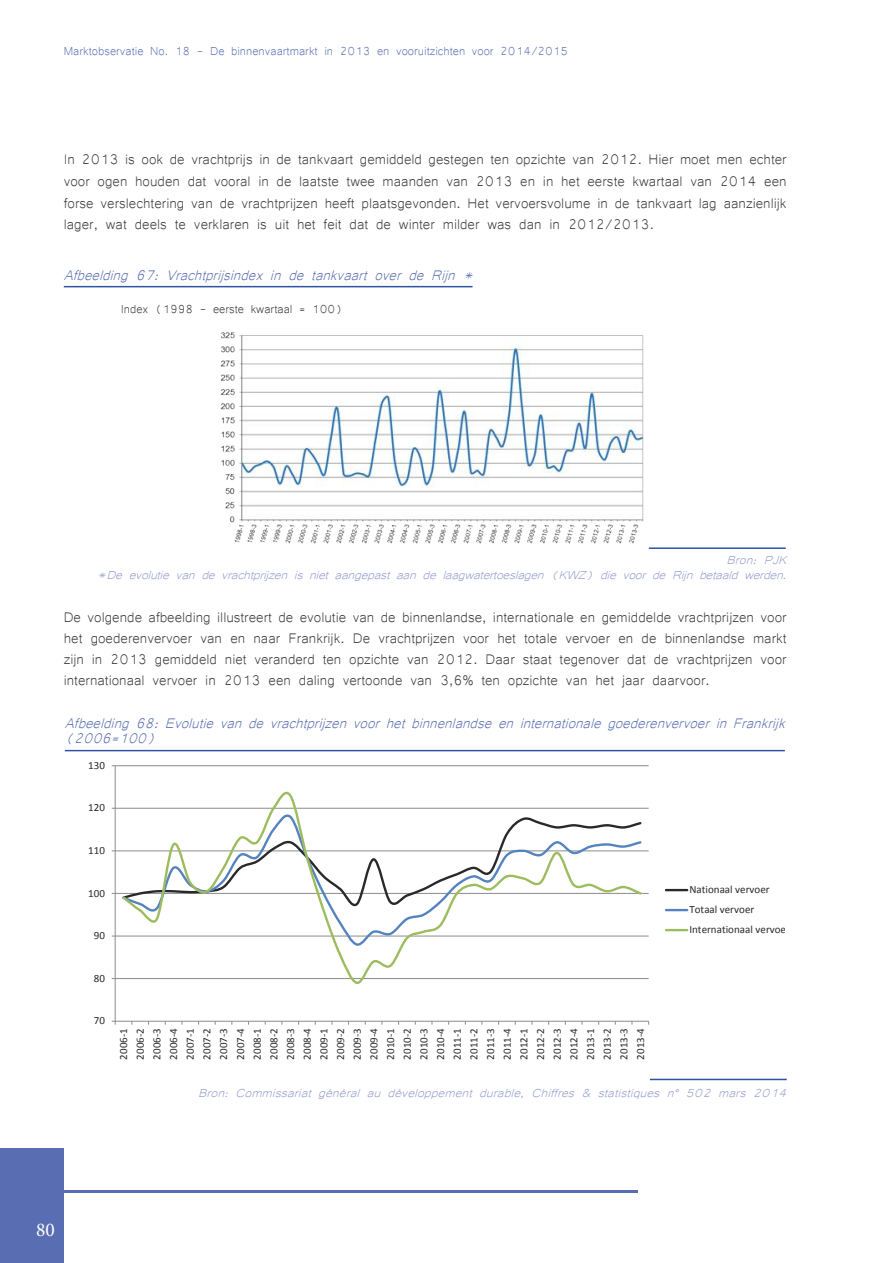
<style>
.page{position:relative;width:893px;height:1263px;background:#fff}
.page>*{position:absolute;margin:0;border:0;box-sizing:border-box;transform-origin:0 0}
.t1{font:19.5px "Minion Pro";color:#fff}
.t2{font:18px/21.6px "Microsoft Yi Baiti";color:#373535;text-align:justify}
.t3{font:italic 18px/15px "Microsoft Yi Baiti";color:#586db2}
.t4{font:italic 15px/15px "Microsoft Yi Baiti";color:#949cce;text-align:right;scale:1.1 1}
.t5{font:15px "Microsoft Yi Baiti";color:#586db2}
.t6{font:15px "Microsoft Yi Baiti";color:#373535}
.t7{font:10.95px/16.6px "Calibri";color:#292929;text-align:justify}
</style>
<div class="page">
<div style="left:0;top:1148px;width:64px;height:115px;background:#586db2"></div>
<hr style="left:0;top:1191px;width:638px;height:2px;background:#586db2">
<hr style="left:650px;top:1079px;width:137px;height:1px;background:#2d54a2">
<hr style="left:115px;top:978px;width:534px;height:1px;background:#8a8b8c">
<hr style="left:115px;top:936px;width:534px;height:1px;background:#8a8b8c">
<hr style="left:115px;top:893px;width:534px;height:1px;background:#8a8b8c">
<hr style="left:115px;top:850px;width:534px;height:1px;background:#8a8b8c">
<hr style="left:115px;top:808px;width:534px;height:1px;background:#8a8b8c">
<hr style="left:115px;top:765px;width:534px;height:1px;background:#8a8b8c">
<hr style="left:115px;top:766px;width:1px;height:255px;background:#8a8b8c">
<hr style="left:115px;top:1021px;width:534px;height:1px;background:#8a8b8c">
<svg style="left:120px;top:791px;width:523px;height:194px"></svg>
<hr style="left:666px;top:889px;width:21px;height:2px;background:#292929">
<hr style="left:666px;top:909px;width:21px;height:2px;background:#5483bf">
<hr style="left:666px;top:929px;width:21px;height:2px;background:#9cbc5d">
<hr style="left:65px;top:750px;width:720px;height:1px;background:#2d54a2">
<hr style="left:649px;top:547px;width:137px;height:2px;background:#2d54a2">
<img style="left:220px;top:332px;width:424px;height:212px">
<hr style="left:64px;top:286px;width:408px;height:1px;background:#2d54a2">
<p class="t5" style="left:64px;top:43px;width:506px">Marktobservatie No. 18 - De binnenvaartmarkt in 2013 en vooruitzichten voor 2014/2015</p>
<p class="t2" style="left:64px;top:147px;width:724px">In 2013 is ook de vrachtprijs in de tankvaart gemiddeld gestegen ten opzichte van 2012. Hier moet men echter voor ogen houden dat vooral in de laatste twee maanden van 2013 en in het eerste kwartaal van 2014 een forse verslechtering van de vrachtprijzen heeft plaatsgevonden. Het vervoersvolume in de tankvaart lag aanzienlijk lager, wat deels te verklaren is uit het feit dat de winter milder was dan in 2012/2013.</p>
<p class="t3" style="left:64px;top:266px;width:416px">Afbeelding 67: Vrachtprijsindex in de tankvaart over de Rijn *</p>
<p class="t6" style="left:121px;top:300px;width:223px">Index (1998 - eerste kwartaal = 100)</p>
<p class="t4" style="left:97px;top:551px;width:632px">Bron: PJK<br>*De evolutie van de vrachtprijzen is niet aangepast aan de laagwatertoeslagen (KWZ) die voor de Rijn betaald werden.</p>
<p class="t2" style="left:64px;top:606px;width:724px;line-height:21px">De volgende afbeelding illustreert de evolutie van de binnenlandse, internationale en gemiddelde vrachtprijzen voor het goederenvervoer van en naar Frankrijk. De vrachtprijzen voor het totale vervoer en de binnenlandse markt zijn in 2013 gemiddeld niet veranderd ten opzichte van 2012. Daar staat tegenover dat de vrachtprijzen voor internationaal vervoer in 2013 een daling vertoonde van 3,6% ten opzichte van het jaar daarvoor.</p>
<p class="t3" style="left:65px;top:714px;width:726px">Afbeelding 68: Evolutie van de vrachtprijzen voor het binnenlandse en internationale goederenvervoer in Frankrijk (2006=100)</p>
<p class="t7" style="left:88px;top:757px;width:18px">130</p>
<p class="t7" style="left:88px;top:799px;width:18px">120</p>
<p class="t7" style="left:88px;top:842px;width:18px">110</p>
<p class="t7" style="left:88px;top:885px;width:18px">100</p>
<p class="t7" style="left:94px;top:927px;width:13px">90</p>
<p class="t7" style="left:94px;top:970px;width:13px">80</p>
<p class="t7" style="left:94px;top:1012px;width:13px">70</p>
<p class="t7" style="left:115px;top:1059px;width:33px;rotate:-90deg">2006-1<br>2006-2<br>2006-3<br>2006-4<br>2007-1<br>2007-2<br>2007-3<br>2007-4<br>2008-1<br>2008-2<br>2008-3<br>2008-4<br>2009-1<br>2009-2<br>2009-3<br>2009-4<br>2010-1<br>2010-2<br>2010-3<br>2010-4<br>2011-1<br>2011-2<br>2011-3<br>2011-4<br>2012-1<br>2012-2<br>2012-3<br>2012-4<br>2013-1<br>2013-2<br>2013-3<br>2013-4</p>
<p class="t7" style="left:689px;top:880px;width:102px;line-height:20px;text-align:left">Nationaal vervoer<br>Totaal vervoer<br>Internationaal vervoer</p>
<p class="t4" style="left:198px;top:1084px;width:540px">Bron: Commissariat général au développement durable, Chiffres &amp; statistiques n° 502 mars 2014</p>
<p class="t1" style="left:36px;top:1217px;width:20px">80</p>
</div>
